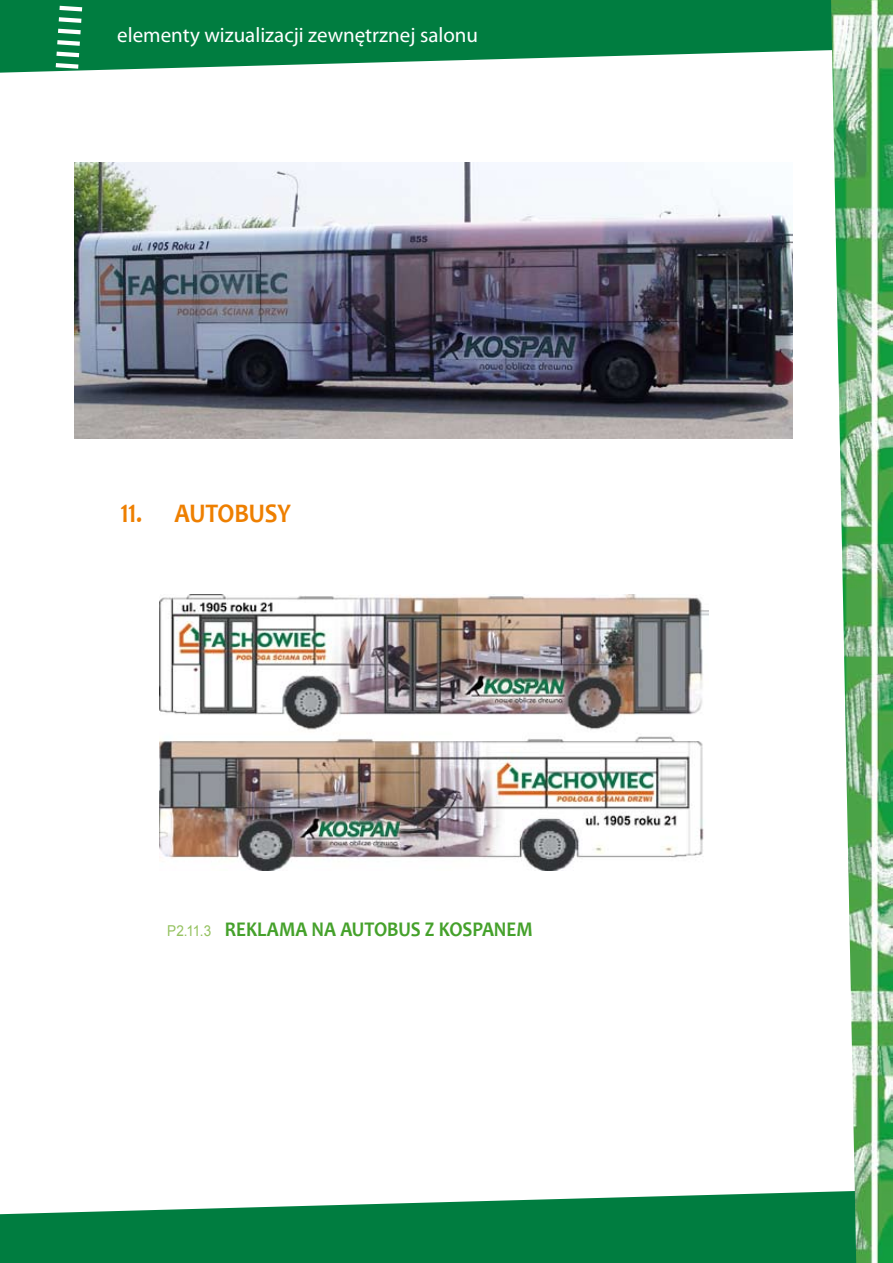
<style>
.page{position:relative;width:893px;height:1263px;background:#fff}
.page>*{position:absolute;margin:0;border:0;box-sizing:border-box;transform-origin:0 0}
.t1{font:700 27px "Candara";letter-spacing:-.01em;color:#ee7f00;scale:.9 1}
.t2{font:21px "Myriad Pro";color:#fff}
.t3{font:700 21px "Candara";letter-spacing:-.005em;color:#45a12b;scale:.9 1}
.s1{font-family:"Arial";font-weight:400;font-size:15px;color:#95c260}
</style>
<div class="page">
<svg style="left:0;top:1191px;width:831px;height:72px;fill:#007d40"></svg>
<svg style="left:0;top:0;width:831px;height:73px;fill:#007d40"></svg>
<svg style="left:50px;top:0;width:37px;height:73px"></svg>
<img style="left:831px;top:0;width:62px;height:1263px">
<img style="left:75px;top:162px;width:718px;height:276px">
<img style="left:159px;top:594px;width:549px;height:276px">
<p class="t2" style="left:117px;top:22px;width:362px">elementy wizualizacji zewnętrznej salonu</p>
<p class="t1" style="left:120px;top:497px;width:191px">11. AUTOBUSY</p>
<p class="t3" style="left:167px;top:917px;width:408px"><span class="s1">P2.11.3</span> REKLAMA NA AUTOBUS Z KOSPANEM</p>
</div>
